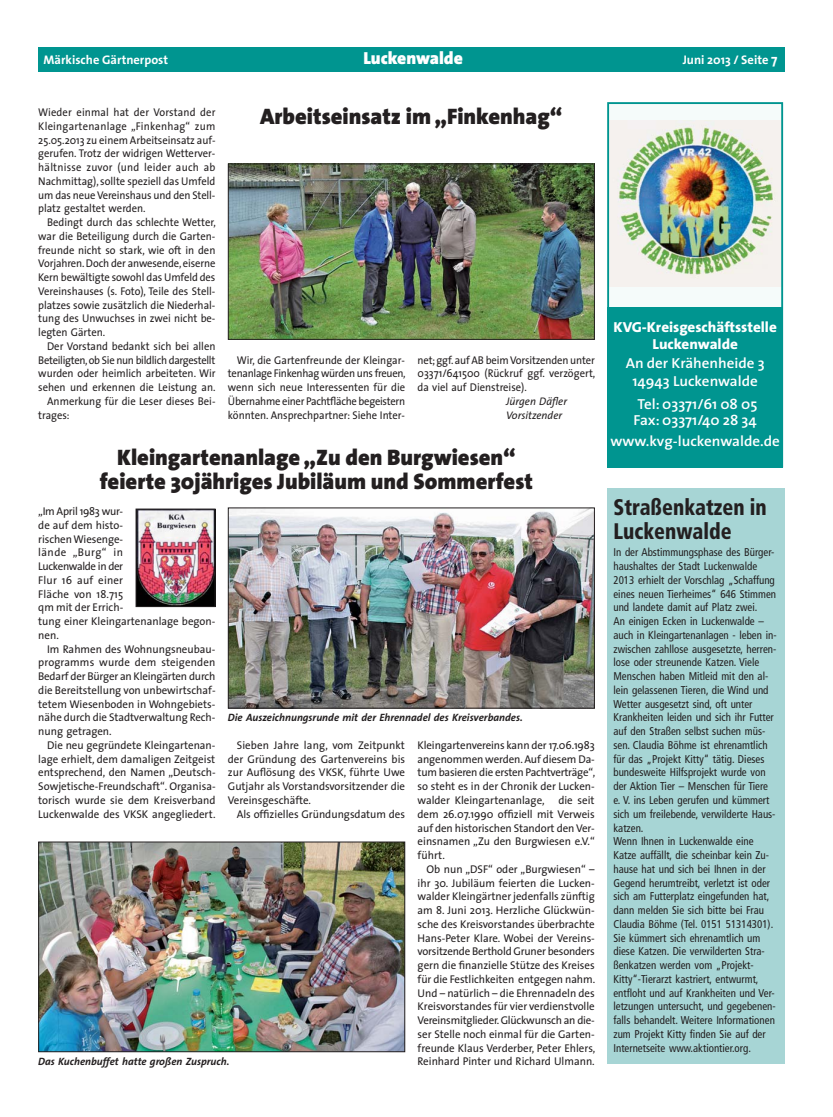
<style>
.page{position:relative;width:833px;height:1117px;background:#fff}
.page>*{position:absolute;margin:0;border:0;box-sizing:border-box;transform-origin:0 0}
.t1{font:900 22.5px/23.8px "The Sans";color:#231f20;text-align:center}
.t2{font:900 condensed 22.5px/24.4px "Frutiger";color:#231f20;scale:.9 1}
.t3{font:900 17.5px "The Sans";color:#fff}
.t4{font:600 14.5px/17.5px "The Sans";color:#fff;text-align:center;scale:1.04 1}
.t5{font:800 14.5px/17.5px "The Sans";color:#fff;text-align:center;scale:1.04 1}
.t6{font:700 12.5px "The Sans";color:#fff}
.t7{font:11.25px/13.8px "The Sans";color:#231f20;text-align:justify}
.t8{font:condensed 11.25px/13.8px "Frutiger";color:#231f20}
.t9{font:11.25px/13.8px "The Sans";color:#231f20;text-align:justify;scale:.94 1}
.t10{font:11.25px "The Sans";letter-spacing:-.03em;color:#231f20;scale:.94 1}
.t11{font:italic 11px/13.8px "The Sans";color:#231f20}
.t12{font:italic 700 10.62px "The Sans";color:#231f20}
.s1{font-size:13.75px}
</style>
<div class="page">
<div style="left:38px;top:47px;width:746px;height:24px;background:#009590"></div>
<div style="left:607px;top:488px;width:177px;height:575px;background:#a7d5d5"></div>
<div style="left:609px;top:104px;width:172px;height:361px;background:#f5fbfa"></div>
<img style="left:610px;top:120px;width:170px;height:167px">
<div style="left:607px;top:102px;width:176px;height:365px;border:2px solid #009590"></div>
<div style="left:607px;top:307px;width:176px;height:160px;background:#009590"></div>
<img style="left:230px;top:165px;width:363px;height:172px">
<div style="left:228px;top:163px;width:367px;height:176px;border:1px solid #231f20"></div>
<img style="left:138px;top:510px;width:75px;height:95px">
<div style="left:136px;top:508px;width:79px;height:99px;border:1px solid #231f20"></div>
<img style="left:230px;top:509px;width:363px;height:197px">
<div style="left:228px;top:507px;width:367px;height:201px;border:1px solid #231f20"></div>
<img style="left:40px;top:843px;width:363px;height:206px">
<div style="left:38px;top:841px;width:367px;height:210px;border:1px solid #231f20"></div>
<p class="t6" style="left:44px;top:55px;width:126px">Märkische Gärtnerpost</p>
<h2 class="t3" style="left:363px;top:49px;width:101px">Luckenwalde</h2>
<p class="t6" style="left:682px;top:55px;width:96px">Juni 2013 / Seite <span class="s1">7</span></p>
<p class="t9" style="left:38px;top:106px;width:190px">Wieder einmal hat der Vorstand der Kleingartenanlage „Finkenhag“ zum 25.05.2013 zu einem Arbeitseinsatz auf&shy;gerufen. Trotz der widrigen Wetterver&shy;hältnisse zuvor (und leider auch ab Nachmittag), sollte speziell das Umfeld um das neue Vereinshaus und den Stell&shy;platz gestaltet werden.</p>
<p class="t9" style="left:38px;top:216px;width:190px;text-indent:9px">Bedingt durch das schlechte Wetter, war die Beteiligung durch die Garten&shy;freunde nicht so stark, wie oft in den Vorjahren. Doch der anwesende, eiserne Kern bewältigte sowohl das Umfeld des Vereinshauses (s. Foto), Teile des Stell&shy;platzes sowie zusätzlich die Niederhal&shy;tung des Unwuchses in zwei nicht be&shy;legten Gärten.</p>
<p class="t9" style="left:47px;top:340px;width:180px">Der Vorstand bedankt sich bei allen</p>
<p class="t10" style="left:38px;top:355px;width:190px">Beteiligten, ob Sie nun bildlich dargestellt</p>
<p class="t9" style="left:38px;top:368px;width:190px">wurden oder heimlich arbeiteten. Wir</p>
<p class="t9" style="left:38px;top:381px;width:190px">sehen und erkennen die Leistung an.</p>
<p class="t9" style="left:47px;top:395px;width:181px">Anmerkung für die Leser dieses Bei-</p>
<p class="t9" style="left:38px;top:409px;width:35px">trages:</p>
<h1 class="t1" style="left:260px;top:105px;width:304px">Arbeitseinsatz im „Finkenhag“</h1>
<p class="t9" style="left:228px;top:354px;width:191px;text-indent:9px">Wir, die Gartenfreunde der Kleingar&shy;tenanlage Finkenhag würden uns freuen, wenn sich neue Interessenten für die Übernahme einer Pachtfläche begeistern könnten. Ansprechpartner: Siehe Inter-</p>
<p class="t9" style="left:417px;top:354px;width:191px">net; ggf. auf AB beim Vorsitzenden unter 03371/641500 (Rückruf ggf. verzögert, da viel auf Dienst reise).</p>
<p class="t11" style="left:506px;top:395px;width:62px">Jürgen Däfler<br>Vorsitzender</p>
<h1 class="t1" style="left:100px;top:446px;width:434px">Kleingartenanlage „Zu den Burgwiesen“ feierte 30jähriges Jubiläum und Sommerfest</h1>
<p class="t7" style="left:38px;top:505px;width:179px;text-align:left">„Im April 1983 wur-<br>de auf dem histo-<br>rischen Wiesenge-<br>lände „Burg“ in<br>Luckenwalde in der<br>Flur 16 auf einer<br>Fläche von 18.715<br>qm mit der Errich-<br>tung einer Kleingartenanlage begon&shy;nen.</p>
<p class="t7" style="left:38px;top:643px;width:179px;text-indent:9px">Im Rahmen des Wohnungsneubau&shy;programms wurde dem steigenden Bedarf der Bürger an Kleingärten durch die Bereitstellung von unbewirtschaf&shy;tetem Wiesenboden in Wohngebiets&shy;nähe durch die Stadtverwaltung Rech&shy;nung getragen.</p>
<p class="t7" style="left:38px;top:739px;width:179px;text-indent:9px">Die neu gegründete Kleingartenan&shy;lage erhielt, dem damaligen Zeitgeist entsprechend, den Namen „Deutsch-Sowjetische-Freundschaft“. Organisa&shy;torisch wurde sie dem Kreisverband Luckenwalde des VKSK angegliedert.</p>
<p class="t7" style="left:228px;top:739px;width:179px;text-indent:9px">Sieben Jahre lang, vom Zeitpunkt der Gründung des Gartenvereins bis zur Auflösung des VKSK, führte Uwe Gutjahr als Vorstandsvorsitzender die Vereinsgeschäfte.</p>
<p class="t12" style="left:228px;top:713px;width:296px">Die Auszeichnungsrunde mit der Ehrennadel des Kreisverbandes.</p>
<p class="t7" style="left:417px;top:739px;width:179px">Kleingartenvereins kann der 17.06.1983 angenommen werden. Auf diesem Da&shy;tum basieren die ersten Pachtverträge“, so steht es in der Chronik der Lucken&shy;walder Kleingartenanlage, die seit dem 26.07.1990 offiziell mit Verweis auf den historischen Standort den Ver&shy;einsnamen „Zu den Burgwiesen e.V.“ führt.</p>
<p class="t7" style="left:417px;top:863px;width:179px;text-indent:9px">Ob nun „DSF“ oder „Burgwiesen“ – ihr 30. Jubiläum feierten die Lucken&shy;walder Kleingärtner jedenfalls zünftig am 8. Juni 2013. Herzliche Glückwün&shy;sche des Kreisvorstandes überbrachte Hans-Peter Klare. Wobei der Vereins&shy;vorsitzende Berthold Gruner besonders gern die finanzielle Stütze des Kreises für die Festlichkeiten entgegen nahm.<br>Und – natürlich – die Ehrennadeln des Kreisvorstandes für vier verdienstvolle Vereinsmitglieder. Glückwunsch an die&shy;ser Stelle noch einmal für die Garten&shy;freunde Klaus Verderber, Peter Ehlers, Reinhard Pinter und Richard Ulmann.</p>
<p class="t7" style="left:237px;top:808px;width:170px">Als offizielles Gründungsdatum des</p>
<p class="t12" style="left:38px;top:1057px;width:193px">Das Kuchenbuffet hatte großen Zuspruch.</p>
<p class="t5" style="left:613px;top:319px;width:158px">KVG-Kreisgeschäftsstelle<br>Luckenwalde</p>
<p class="t4" style="left:625px;top:356px;width:135px">An der Krähenheide 3<br>14943 Luckenwalde</p>
<p class="t4" style="left:633px;top:397px;width:121px;line-height:16px;text-align:left">Tel: 03371/61 08 05<br>Fax: 03371/40 28 34</p>
<p class="t4" style="left:610px;top:433px;width:165px">www.kvg-luckenwalde.de</p>
<h1 class="t2" style="left:613px;top:496px;width:172px">Straßenkatzen in<br>Luckenwalde</h1>
<p class="t8" style="left:613px;top:546px;width:165px">In der Abstimmungsphase des Bürger&shy;haushaltes der Stadt Luckenwalde 2013 erhielt der Vorschlag „Schaffung eines neuen Tierheimes“ 646 Stimmen und landete damit auf Platz zwei.<br>An einigen Ecken in Luckenwalde – auch in Kleingartenanlagen - leben in&shy;zwischen zahllose ausgesetzte, herren&shy;lose oder streunende Katzen. Viele Menschen haben Mitleid mit den al&shy;lein gelassenen Tieren, die Wind und Wetter ausgesetzt sind, oft unter Krankheiten leiden und sich ihr Futter auf den Straßen selbst suchen müs&shy;sen. Claudia Böhme ist ehrenamtlich für das „Projekt Kitty“ tätig. Dieses bundesweite Hilfsprojekt wurde von der Aktion Tier – Menschen für Tiere e. V. ins Leben gerufen und kümmert sich um freilebende, verwilderte Haus&shy;katzen.<br>Wenn Ihnen in Luckenwalde eine Katze auffällt, die scheinbar kein Zu&shy;hause hat und sich bei Ihnen in der Gegend herumtreibt, verletzt ist oder sich am Futterplatz eingefunden hat, dann melden Sie sich bitte bei Frau Claudia Böhme (Tel. 0151 51314301).<br>Sie kümmert sich ehrenamtlich um diese Katzen. Die verwilderten Stra&shy;ßenkatzen werden vom „Projekt-Kitty“-Tierarzt kastriert, entwurmt, entfloht und auf Krankheiten und Ver&shy;letzungen untersucht, und gegebenen&shy;falls behandelt. Weitere Informationen zum Projekt Kitty finden Sie auf der Internetseite www.aktiontier.org.</p>
</div>
